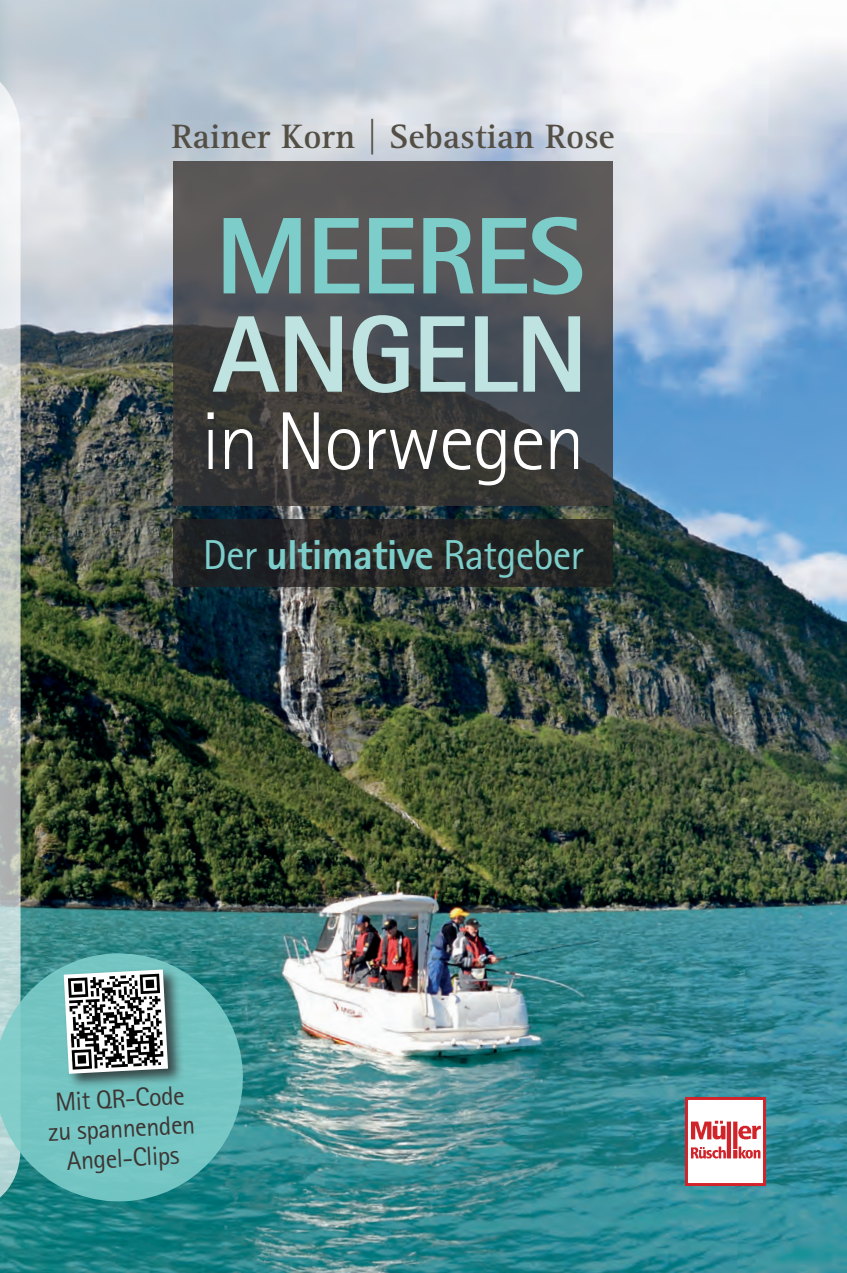
<style>
.page{position:relative;width:847px;height:1273px;background:#fff}
.page>*{position:absolute;margin:0;border:0;box-sizing:border-box;transform-origin:0 0}
.t1{font:800 109.2px "AT Rotis Sans Serif";letter-spacing:-.02em;color:#7dcdca}
.t2{font:800 109.2px "AT Rotis Sans Serif";letter-spacing:-.02em;color:#bee3e1}
.t3{font:300 82.08px "AT Rotis Sans Serif";letter-spacing:-.02em;color:#fff}
.t4{font:41.82px "AT Rotis Sans Serif";letter-spacing:-.02em;color:#7dcdca}
.t5{font:700 35px "AT Rotis Serif";color:#544f45}
.t6{font:26.25px/29.8px "AT Rotis Sans Serif";color:#3c3533;text-align:center}
.s1{font-weight:800}
</style>
<div class="page">
<img style="left:21px;top:0;width:826px;height:1273px">
<svg style="left:0;top:0;width:21px;height:1273px;background:#75abb0"></svg>
<img style="left:686px;top:1098px;width:79px;height:87px">
<svg style="left:174px;top:162px;width:439px;height:344px;background:#49484a"></svg>
<svg style="left:174px;top:519px;width:439px;height:67px;background:#252626"></svg>
<svg style="left:0;top:62px;width:21px;height:1155px"></svg>
<svg style="left:0;top:950px;width:246px;height:255px;background:#63b5b4"></svg>
<div style="left:62px;top:967px;width:122px;height:123px;background:#231f20;opacity:.75"></div>
<svg style="left:64px;top:969px;width:104px;height:105px"></svg>
<h3 class="t5" style="left:172px;top:115px;width:445px">Rainer Korn | Sebastian Rose</h3>
<h1 class="t1" style="left:216px;top:187px;width:371px">MEERES</h1>
<h1 class="t2" style="left:213px;top:285px;width:377px">ANGELN</h1>
<h2 class="t3" style="left:202px;top:394px;width:385px">in Norwegen</h2>
<h3 class="t4" style="left:203px;top:530px;width:382px">Der <span class="s1">ultimative</span> Ratgeber</h3>
<p class="t6" style="left:46px;top:1087px;width:149px;rotate:-3deg">Mit QR-Code zu spannenden<br>Angel-Clips</p>
</div>
